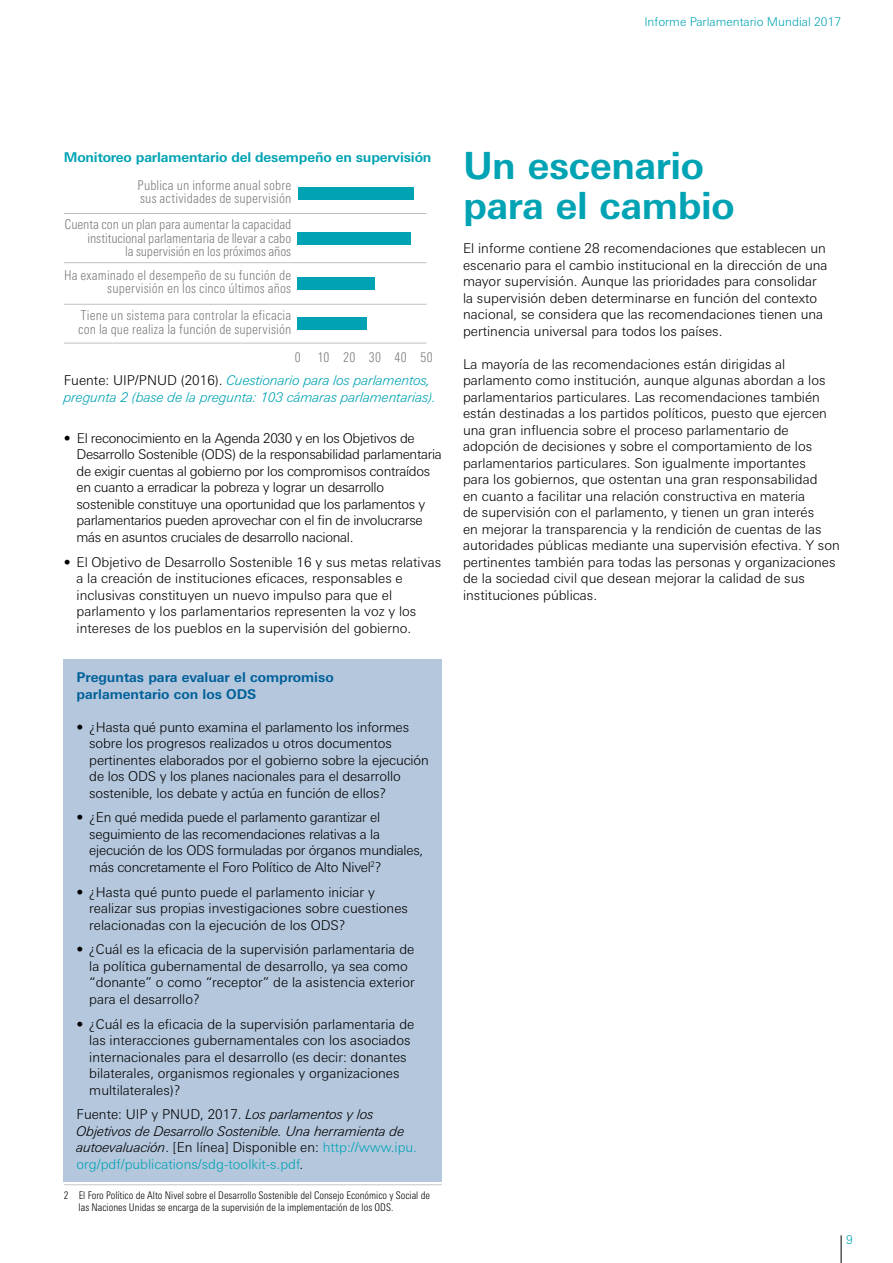
<style>
.page{position:relative;width:893px;height:1263px;background:#fff}
.page>*{position:absolute;margin:0;border:0;box-sizing:border-box;transform-origin:0 0}
.t1{font:700 37.5px/40.5px "Linotype Univers Basic";letter-spacing:-.01em;color:#00a3b4}
.t2{font:300 13.5px/16.5px "Linotype Univers Basic";color:#000}
.t3{font:300 13.5px/16.5px "Linotype Univers Basic";letter-spacing:-.025em;color:#000}
.t4{font:300 condensed 13.5px/13.5px "Linotype Univers";letter-spacing:.01em;color:#787b7e}
.t5{font:italic 300 13.5px/16.5px "Linotype Univers Basic";color:#000}
.t6{font:300 13.5px/16.5px "Linotype Univers Basic";letter-spacing:-.02em;color:#000}
.t7{font:300 condensed 13.5px/13.5px "Linotype Univers";letter-spacing:-.01em;color:#787b7e;text-align:right}
.t8{font:italic 300 13.5px/16.5px "Linotype Univers Basic";color:#00a3b4}
.t9{font:700 13.5px/16.5px "Linotype Univers Basic";color:#006099}
.t10{font:700 13.5px "Linotype Univers Basic";letter-spacing:-.01em;color:#00a3b4}
.t11{font:300 12px "Linotype Univers Basic";color:#00a3b4}
.t12{font:300 condensed 10.5px/12.6px "Linotype Univers";color:#000}
.s1{font-style:normal;color:#000}
.s2{font-style:normal}
.s3{font-style:normal;color:#00a3b4}
</style>
<div class="page">
<svg style="left:841px;top:1235px;width:1px;height:28px"></svg>
<div style="left:64px;top:659px;width:378px;height:60px;background:#b5c7dd"></div>
<div style="left:64px;top:708px;width:378px;height:102px;background:#b5c7dd"></div>
<div style="left:64px;top:799px;width:378px;height:86px;background:#b5c7dd"></div>
<div style="left:64px;top:873px;width:378px;height:69px;background:#b5c7dd"></div>
<div style="left:64px;top:931px;width:378px;height:86px;background:#b5c7dd"></div>
<div style="left:64px;top:1005px;width:378px;height:102px;background:#b5c7dd"></div>
<div style="left:64px;top:1096px;width:378px;height:86px;background:#b5c7dd"></div>
<hr style="left:64px;top:1184px;width:378px;height:1px;background:#c6c7c8">
<hr style="left:64px;top:213px;width:363px;height:1px;background:#bec1c3">
<hr style="left:64px;top:262px;width:363px;height:1px;background:#bec1c3">
<hr style="left:64px;top:304px;width:363px;height:1px;background:#bec1c3">
<hr style="left:64px;top:343px;width:363px;height:1px;background:#bec1c3">
<div style="left:298px;top:318px;width:69px;height:12px;background:#00a3b4"></div>
<div style="left:298px;top:277px;width:77px;height:13px;background:#00a3b4"></div>
<div style="left:298px;top:232px;width:113px;height:12px;background:#00a3b4"></div>
<div style="left:298px;top:187px;width:116px;height:13px;background:#00a3b4"></div>
<p class="t11" style="left:644px;top:15px;width:198px">Informe Parlamentario Mundial 2017</p>
<p class="t10" style="left:64px;top:149px;width:369px">Monitoreo parlamentario del desempeño en supervisión</p>
<p class="t4" style="left:138px;top:178px;width:155px">Publica un informe anual sobre sus actividades de supervisión</p>
<p class="t7" style="left:65px;top:218px;width:228px">Cuenta con un plan para aumentar la capacidad institucional parlamentaria de llevar a cabo<br>la supervisión en los próximos años</p>
<p class="t4" style="left:64px;top:268px;width:229px;text-align:right">Ha examinado el desempeño de su función de supervisión en los cinco últimos años</p>
<p class="t4" style="left:78px;top:309px;width:215px">Tiene un sistema para controlar la eficacia con la que realiza la función de supervisión</p>
<p class="t4" style="left:295px;top:350px;width:7px">0</p>
<p class="t4" style="left:318px;top:350px;width:116px">10 20 30 40 50</p>
<p class="t8" style="left:64px;top:372px;width:374px"><span class="s1">Fuente: UIP/PNUD (2016).</span> Cuestionario para los parlamentos, pregunta 2 (base de la pregunta: 103 cámaras parlamentarias).</p>
<p class="t3" style="left:77px;top:430px;width:367px;text-indent:-13px">• El reconocimiento en la Agenda 2030 y en los Objetivos de Desarrollo Sostenible (ODS) de la responsabilidad parlamentaria de exigir cuentas al gobierno por los compromisos contraídos en cuanto a erradicar la pobreza y lograr un desarrollo sostenible constituye una oportunidad que los parlamentos y parlamentarios pueden aprovechar con el fin de involucrarse más en asuntos cruciales de desarrollo nacional.</p>
<p class="t2" style="left:77px;top:553px;width:366px;text-indent:-13px">• El Objetivo de Desarrollo Sostenible 16 y sus metas relativas a la creación de instituciones eficaces, responsables e inclusivas constituyen un nuevo impulso para que el parlamento y los parlamentarios representen la voz y los intereses de los pueblos en la supervisión del gobierno.</p>
<p class="t9" style="left:77px;top:669px;width:259px">Preguntas para evaluar el compromiso parlamentario con los ODS</p>
<p class="t2" style="left:89px;top:718px;width:341px;text-indent:-13px">• ¿Hasta qué punto examina el parlamento los informes sobre los progresos realizados u otros documentos pertinentes elaborados por el gobierno sobre la ejecución de los ODS y los planes nacionales para el desarrollo sostenible, los debate y actúa en función de ellos?</p>
<p class="t6" style="left:89px;top:809px;width:336px;text-indent:-13px">• ¿En qué medida puede el parlamento garantizar el seguimiento de las recomendaciones relativas a la ejecución de los ODS formuladas por órganos mundiales, más concretamente el Foro Político de Alto Nivel<sup>2</sup>?</p>
<p class="t2" style="left:89px;top:883px;width:320px;text-indent:-13px">• ¿Hasta qué punto puede el parlamento iniciar y realizar sus propias investigaciones sobre cuestiones relacionadas con la ejecución de los ODS?</p>
<p class="t2" style="left:89px;top:941px;width:327px;text-indent:-13px">• ¿Cuál es la eficacia de la supervisión parlamentaria de la política gubernamental de desarrollo, ya sea como “donante” o como “receptor” de la asistencia exterior para el desarrollo?</p>
<p class="t2" style="left:89px;top:1015px;width:327px;text-indent:-13px">• ¿Cuál es la eficacia de la supervisión parlamentaria de las interacciones gubernamentales con los asociados internacionales para el desarrollo (es decir: donantes bilaterales, organismos regionales y organizaciones multilaterales)?</p>
<p class="t5" style="left:77px;top:1106px;width:342px"><span class="s2">Fuente: UIP y PNUD, 2017.</span> Los parlamentos y los Objetivos de Desarrollo Sostenible. Una herramienta de autoevaluación<span class="s2">. [En línea] Disponible en:</span> <span class="s3">http://www.ipu. org/pdf/publications/sdg-toolkit-s.pdf</span><span class="s2">.</span></p>
<p class="t12" style="left:79px;top:1188px;width:353px;text-indent:-15px">2 El Foro Político de Alto Nivel sobre el Desarrollo Sostenible del Consejo Económico y Social de las Naciones Unidas se encarga de la supervisión de la implementación de los ODS.</p>
<h1 class="t1" style="left:463px;top:145px;width:273px">Un escenario para el cambio</h1>
<p class="t2" style="left:463px;top:240px;width:366px">El informe contiene 28 recomendaciones que establecen un escenario para el cambio institucional en la dirección de una mayor supervisión. Aunque las prioridades para consolidar la supervisión deben determinarse en función del contexto nacional, se considera que las recomendaciones tienen una pertinencia universal para todos los países.</p>
<p class="t2" style="left:463px;top:355px;width:378px">La mayoría de las recomendaciones están dirigidas al parlamento como institución, aunque algunas abordan a los parlamentarios particulares. Las recomendaciones también están destinadas a los partidos políticos, puesto que ejercen una gran influencia sobre el proceso parlamentario de adopción de decisiones y sobre el comportamiento de los parlamentarios particulares. Son igualmente importantes<br>para los gobiernos, que ostentan una gran responsabilidad<br>en cuanto a facilitar una relación constructiva en materia<br>de supervisión con el parlamento, y tienen un gran interés<br>en mejorar la transparencia y la rendición de cuentas de las autoridades públicas mediante una supervisión efectiva. Y son pertinentes también para todas las personas y organizaciones de la sociedad civil que desean mejorar la calidad de sus instituciones públicas.</p>
<p class="t11" style="left:846px;top:1232px;width:8px">9</p>
</div>
